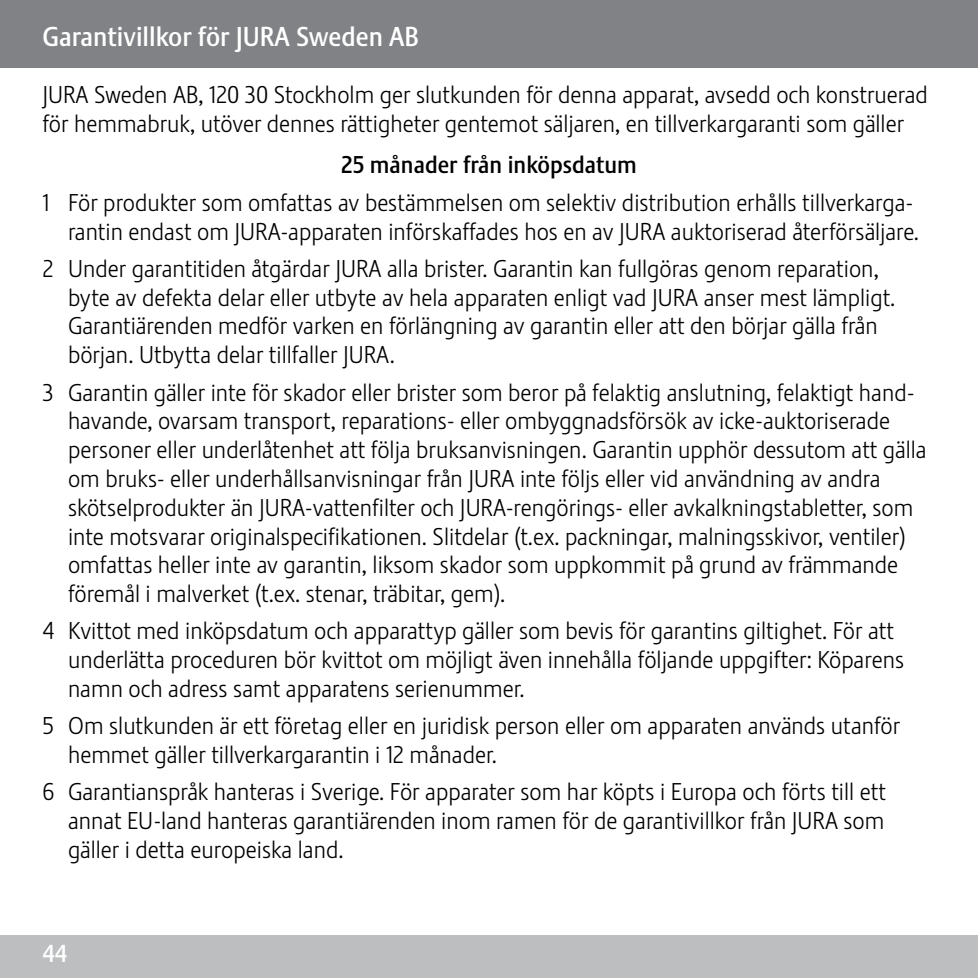
<style>
.page{position:relative;width:978px;height:978px;background:#fff}
.page>*{position:absolute;margin:0;border:0;box-sizing:border-box;transform-origin:0 0}
.t1{font:27px "Stalemate Pro 2 J Medium";color:#fff}
.t2{font:24px/28.8px "Stalemate Pro 2 J Light";color:#000}
.t3{font:24px "Stalemate Pro 2 J Medium";color:#000}
.t4{font:24px "Stalemate Pro 2 J Medium";color:#fff}
</style>
<div class="page">
<div style="left:0;top:935px;width:978px;height:43px;background:#bcbec0"></div>
<div style="left:0;top:0;width:978px;height:68px;background:#808285"></div>
<p class="t1" style="left:43px;top:20px;width:378px">Garantivillkor för JURA Sweden AB</p>
<p class="t2" style="left:43px;top:80px;width:887px">JURA Sweden AB, 120 30 Stockholm ger slutkunden för denna apparat, avsedd och konstruerad för hemmabruk, utöver dennes rättigheter gentemot säljaren, en tillverkargaranti som gäller</p>
<p class="t3" style="left:341px;top:151px;width:297px">25 månader från inköpsdatum</p>
<p class="t2" style="left:43px;top:188px;width:878px;text-align:right">1 För produkter som omfattas av bestämmelsen om selektiv distribution erhålls tillverkarga&shy;rantin endast om JURA-apparaten införskaffades hos en av JURA auktoriserad återförsäljare.</p>
<p class="t2" style="left:68px;top:254px;width:829px;text-indent:-26px">2 Under garantitiden åtgärdar JURA alla brister. Garantin kan fullgöras genom reparation, byte av defekta delar eller utbyte av hela apparaten enligt vad JURA anser mest lämpligt.<br>Garantiärenden medför varken en förlängning av garantin eller att den börjar gälla från början. Utbytta delar tillfaller JURA.</p>
<p class="t2" style="left:68px;top:378px;width:860px;text-indent:-26px">3 Garantin gäller inte för skador eller brister som beror på felaktig anslutning, felaktigt hand&shy;havande, ovarsam transport, reparations- eller ombyggnadsförsök av icke-auktoriserade personer eller underlåtenhet att följa bruksanvisningen. Garantin upphör dessutom att gälla om bruks- eller underhållsanvisningar från JURA inte följs eller vid användning av andra skötselprodukter än JURA-vattenfilter och JURA-rengörings- eller avkalkningstabletter, som inte motsvarar originalspecifikationen. Slitdelar (t.ex. packningar, malningsskivor, ventiler) omfattas heller inte av garantin, liksom skador som uppkommit på grund av främmande föremål i malverket (t.ex. stenar, träbitar, gem).</p>
<p class="t2" style="left:68px;top:617px;width:838px;text-indent:-26px">4 Kvittot med inköpsdatum och apparattyp gäller som bevis för garantins giltighet. För att underlätta proceduren bör kvittot om möjligt även innehålla följande uppgifter: Köparens namn och adress samt apparatens serienummer.</p>
<p class="t2" style="left:68px;top:712px;width:834px;text-indent:-26px">5 Om slutkunden är ett företag eller en juridisk person eller om apparaten används utanför hemmet gäller tillverkargarantin i 12 månader.</p>
<p class="t2" style="left:68px;top:778px;width:819px;text-align:justify;text-indent:-26px">6 Garantianspråk hanteras i Sverige. För apparater som har köpts i Europa och förts till ett annat EU-land hanteras garantiärenden inom ramen för de garantivillkor från JURA som gäller i detta europeiska land.</p>
<p class="t4" style="left:43px;top:939px;width:26px">44</p>
</div>
